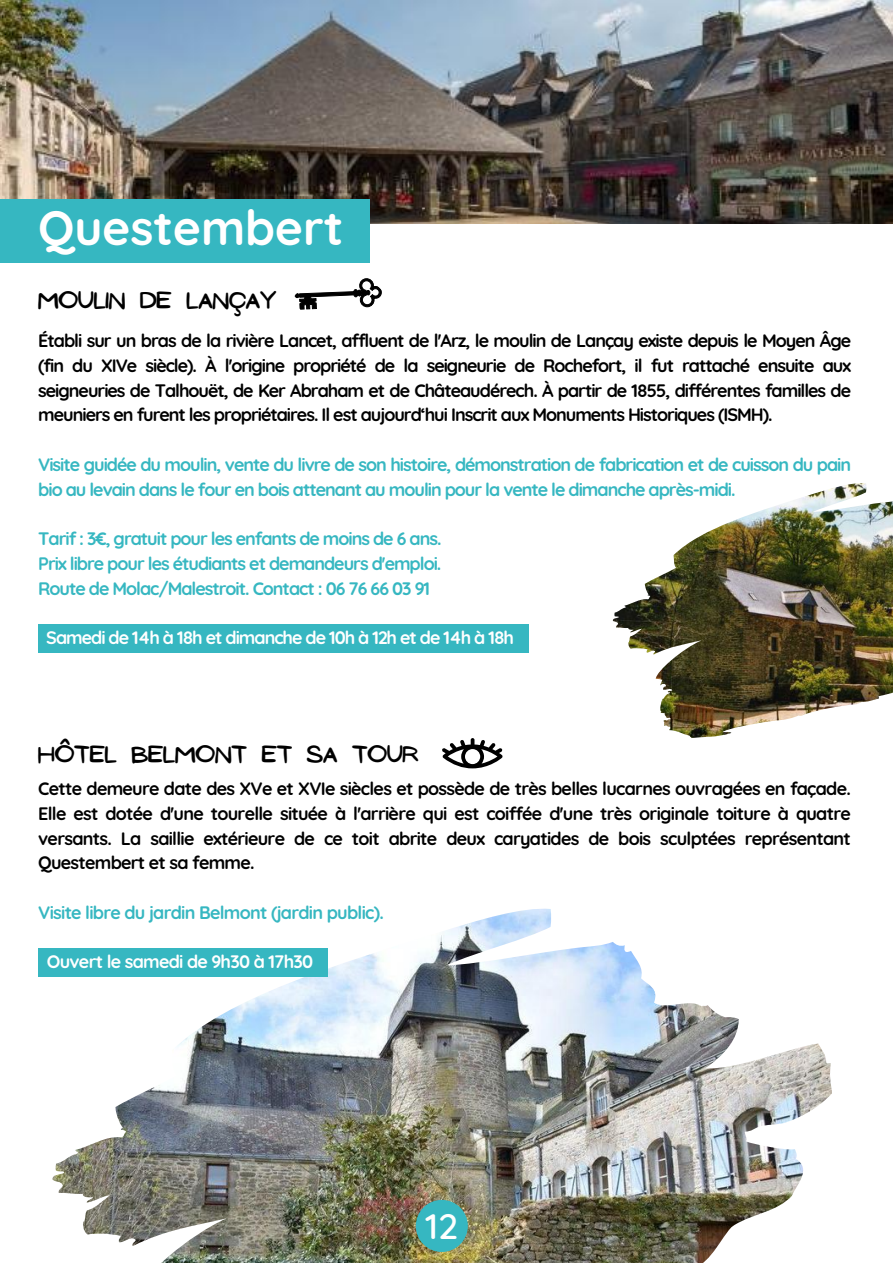
<style>
.page{position:relative;width:893px;height:1264px;background:#fff}
.page>*{position:absolute;margin:0;border:0;box-sizing:border-box;transform-origin:0 0}
.t1{font:700 48px "Quicksand";color:#fff}
.t2{font:500 36px "Quicksand";color:#fff}
.t3{font:21px "NF Ananias Bold";color:#000}
.t4{font:700 18px/24.8px "Quicksand";letter-spacing:-.05em;color:#000;text-align:justify}
.t5{font:700 18px/24.8px "Quicksand";letter-spacing:-.055em;color:#36b7c1}
.t6{font:700 18px "Quicksand";letter-spacing:-.055em;color:#fff}
</style>
<div class="page">
<img style="left:53px;top:908px;width:778px;height:354px">
<div style="left:416px;top:1199px;width:52px;height:52px;background:#36b7c1;border-radius:50%"></div>
<img style="left:0;top:0;width:892px;height:224px">
<img style="left:613px;top:483px;width:279px;height:255px">
<svg style="left:293px;top:250px;width:89px;height:60px"></svg>
<svg style="left:442px;top:738px;width:60px;height:30px"></svg>
<div style="left:38px;top:624px;width:491px;height:28px;background:#36b7c1"></div>
<div style="left:38px;top:948px;width:289px;height:28px;background:#36b7c1"></div>
<div style="left:0;top:199px;width:369px;height:63px;background:#36b7c1"></div>
<h1 class="t1" style="left:38px;top:196px;width:306px">Questembert</h1>
<p class="t3" style="left:38px;top:289px;width:240px">MOULIN DE LANÇAY</p>
<p class="t4" style="left:38px;top:328px;width:814px">Établi sur un bras de la rivière Lancet, affluent de l'Arz, le moulin de Lançay existe depuis le Moyen Âge (fin du XIVe siècle). À l'origine propriété de la seigneurie de Rochefort, il fut rattaché ensuite aux seigneuries de Talhouët, de Ker Abraham et de Châteaudérech. À partir de 1855, différentes familles de meuniers en furent les propriétaires. Il est aujourd‘hui Inscrit aux Monuments Historiques (ISMH).</p>
<p class="t5" style="left:38px;top:452px;width:814px">Visite guidée du moulin, vente du livre de son histoire, démonstration de fabrication et de cuisson du pain bio au levain dans le four en bois attenant au moulin pour la vente le dimanche après-midi.</p>
<p class="t5" style="left:38px;top:526px;width:405px;text-align:justify">Tarif : 3€, gratuit pour les enfants de moins de 6 ans.<br>Prix libre pour les étudiants et demandeurs d'emploi.<br>Route de Molac/Malestroit. Contact : 06 76 66 03 91</p>
<p class="t6" style="left:46px;top:626px;width:469px">Samedi de 14h à 18h et dimanche de 10h à 12h et de 14h à 18h</p>
<p class="t3" style="left:38px;top:742px;width:382px">HÔTEL BELMONT ET SA TOUR</p>
<p class="t4" style="left:38px;top:776px;width:814px">Cette demeure date des XVe et XVIe siècles et possède de très belles lucarnes ouvragées en façade.<br>Elle est dotée d'une tourelle située à l'arrière qui est coiffée d'une très originale toiture à quatre versants. La saillie extérieure de ce toit abrite deux caryatides de bois sculptées représentant Questembert et sa femme.</p>
<p class="t5" style="left:38px;top:899px;width:347px">Visite libre du jardin Belmont (jardin public).</p>
<p class="t6" style="left:47px;top:950px;width:268px">Ouvert le samedi de 9h30 à 17h30</p>
<h2 class="t2" style="left:425px;top:1202px;width:34px">12</h2>
</div>
